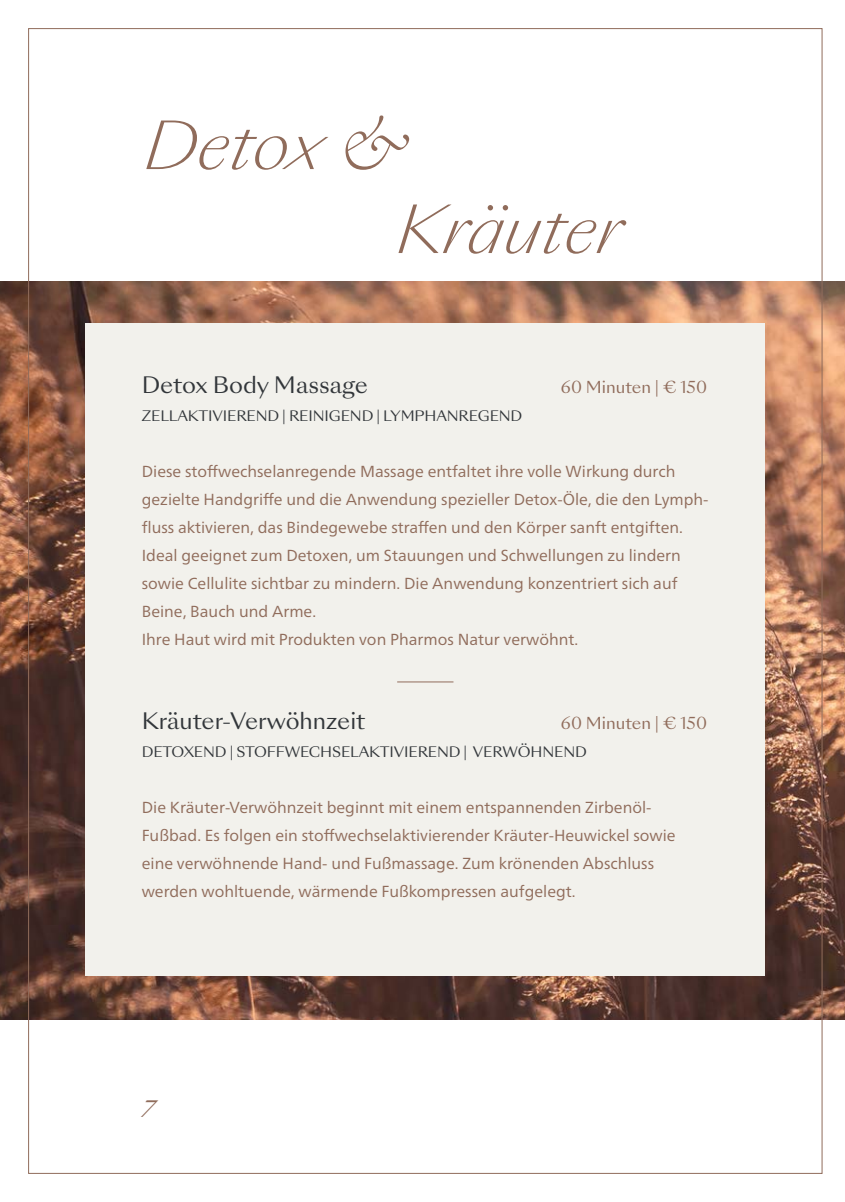
<style>
.page{position:relative;width:845px;height:1202px;background:#fff}
.page>*{position:absolute;margin:0;border:0;box-sizing:border-box;transform-origin:0 0}
.t1{font:italic 300 64px/84px "Sang Bleu Sunrise";color:#906c5b}
.t2{font:22px "Sang Bleu Sunrise";color:#32363a}
.t3{font:italic 22px "Sang Bleu Sunrise";color:#906c5b}
.t4{font:16px/28px "Frutiger Neue LT Pro";color:#906c5b}
.t5{font:16px "Sang Bleu Sunrise";color:#906c5b}
.t6{font:14px "Sang Bleu Sunrise";letter-spacing:-.01em;color:#32363a}
</style>
<div class="page">
<img style="left:0;top:281px;width:845px;height:738px">
<div style="left:85px;top:323px;width:680px;height:653px;background:#f2f1ec"></div>
<hr style="left:397px;top:682px;width:56px;height:1px;background:#906c5b">
<h1 class="t1" style="left:396px;top:106px;width:229px;text-indent:-252px">Detox &amp;<br>Kräuter</h1>
<h2 class="t2" style="left:142px;top:370px;width:228px">Detox Body Massage</h2>
<p class="t6" style="left:142px;top:406px;width:382px">ZELLAKTIVIEREND | REINIGEND | LYMPHANREGEND</p>
<p class="t5" style="left:561px;top:376px;width:148px">60 Minuten | € 150</p>
<p class="t4" style="left:142px;top:457px;width:568px">Diese stoffwechselanregende Massage entfaltet ihre volle Wirkung durch gezielte Handgriffe und die Anwendung spezieller Detox-Öle, die den Lymph&shy;fluss aktivieren, das Bindegewebe straffen und den Körper sanft entgiften.<br>Ideal geeignet zum Detoxen, um Stauungen und Schwellungen zu lindern sowie Cellulite sichtbar zu mindern. Die Anwendung konzentriert sich auf Beine, Bauch und Arme.<br>Ihre Haut wird mit Produkten von Pharmos Natur verwöhnt.</p>
<h2 class="t2" style="left:142px;top:706px;width:225px">Kräuter-Verwöhnzeit</h2>
<p class="t6" style="left:142px;top:742px;width:447px">DETOXEND | STOFFWECHSELAKTIVIEREND | VERWÖHNEND</p>
<p class="t5" style="left:561px;top:712px;width:148px">60 Minuten | € 150</p>
<p class="t4" style="left:142px;top:793px;width:535px">Die Kräuter-Verwöhnzeit beginnt mit einem entspannenden Zirbenöl-Fußbad. Es folgen ein stoffwechselaktivierender Kräuter-Heuwickel sowie eine verwöhnende Hand- und Fußmassage. Zum krönenden Abschluss werden wohltuende, wärmende Fußkompressen aufgelegt.</p>
<h2 class="t3" style="left:142px;top:1094px;width:15px">7</h2>
</div>
